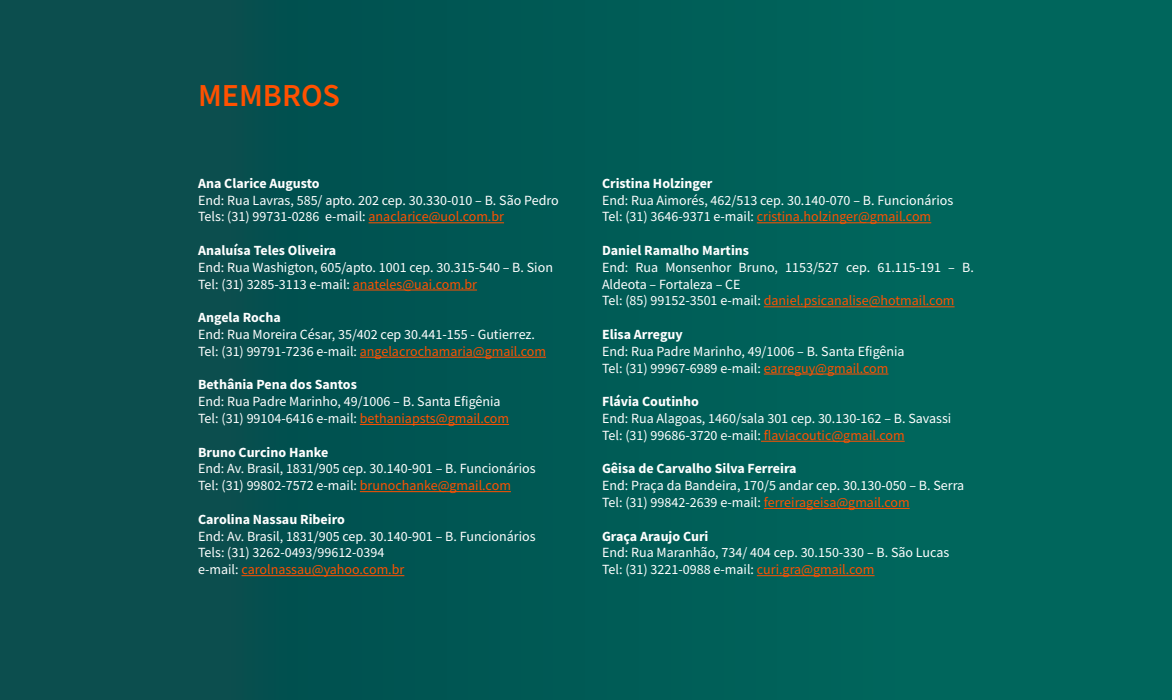
<style>
.page{position:relative;width:1172px;height:700px;background:#fff}
.page>*{position:absolute;margin:0;border:0;box-sizing:border-box;transform-origin:0 0}
.t1{font:600 32px "Source Sans Pro";color:#ff5100}
.t2{font:14px/16.8px "Source Sans Pro";color:#fff}
.t3{font:700 14px "Source Sans Pro";color:#fff}
.s1{color:#ff5100}
</style>
<div class="page">
<div style="left:0;top:0;width:1172px;height:700px;background:linear-gradient(to right,#094a4c,#006a5f)"></div>
<hr style="left:368px;top:222px;width:136px;height:1px;background:#ff5100">
<hr style="left:353px;top:290px;width:124px;height:1px;background:#ff5100">
<hr style="left:360px;top:357px;width:186px;height:1px;background:#ff5100">
<hr style="left:360px;top:424px;width:149px;height:1px;background:#ff5100">
<hr style="left:360px;top:491px;width:151px;height:1px;background:#ff5100">
<hr style="left:241px;top:575px;width:163px;height:1px;background:#ff5100">
<hr style="left:757px;top:222px;width:174px;height:1px;background:#ff5100">
<hr style="left:764px;top:306px;width:190px;height:1px;background:#ff5100">
<hr style="left:764px;top:374px;width:124px;height:1px;background:#ff5100">
<hr style="left:761px;top:441px;width:143px;height:1px;background:#ff5100">
<hr style="left:764px;top:508px;width:145px;height:1px;background:#ff5100">
<hr style="left:757px;top:575px;width:117px;height:1px;background:#ff5100">
<h1 class="t1" style="left:198px;top:74px;width:143px">MEMBROS</h1>
<p class="t3" style="left:198px;top:174px;width:123px">Ana Clarice Augusto</p>
<p class="t2" style="left:198px;top:191px;width:362px">End: Rua Lavras, 585/ apto. 202 cep. 30.330-010 – B. São Pedro<br>Tels: (31) 99731-0286 e-mail: <span class="s1">anaclarice@uol.com.br</span></p>
<p class="t3" style="left:198px;top:241px;width:140px">Analuísa Teles Oliveira</p>
<p class="t2" style="left:198px;top:259px;width:356px">End: Rua Washigton, 605/apto. 1001 cep. 30.315-540 – B. Sion<br>Tel: (31) 3285-3113 e-mail: <span class="s1">anateles@uai.com.br</span></p>
<p class="t3" style="left:198px;top:308px;width:84px">Angela Rocha</p>
<p class="t2" style="left:198px;top:326px;width:349px">End: Rua Moreira César, 35/402 cep 30.441-155 - Gutierrez.<br>Tel: (31) 99791-7236 e-mail: <span class="s1">angelacrochamaria@gmail.com</span></p>
<p class="t3" style="left:198px;top:375px;width:160px">Bethânia Pena dos Santos</p>
<p class="t2" style="left:198px;top:393px;width:312px">End: Rua Padre Marinho, 49/1006 – B. Santa Efigênia<br>Tel: (31) 99104-6416 e-mail: <span class="s1">bethaniapsts@gmail.com</span></p>
<p class="t3" style="left:198px;top:442px;width:132px">Bruno Curcino Hanke</p>
<p class="t2" style="left:198px;top:460px;width:339px">End: Av. Brasil, 1831/905 cep. 30.140-901 – B. Funcionários<br>Tel: (31) 99802-7572 e-mail: <span class="s1">brunochanke@gmail.com</span></p>
<p class="t3" style="left:198px;top:510px;width:148px">Carolina Nassau Ribeiro</p>
<p class="t2" style="left:198px;top:527px;width:339px">End: Av. Brasil, 1831/905 cep. 30.140-901 – B. Funcionários<br>Tels: (31) 3262-0493/99612-0394<br>e-mail: <span class="s1">carolnassau@yahoo.com.br</span></p>
<p class="t3" style="left:602px;top:174px;width:112px">Cristina Holzinger</p>
<p class="t2" style="left:602px;top:191px;width:353px">End: Rua Aimorés, 462/513 cep. 30.140-070 – B. Funcionários<br>Tel: (31) 3646-9371 e-mail: <span class="s1">cristina.holzinger@gmail.com</span></p>
<p class="t3" style="left:602px;top:241px;width:149px">Daniel Ramalho Martins</p>
<p class="t2" style="left:602px;top:259px;width:373px">End: Rua Monsenhor Bruno, 1153/527 cep. 61.115-191 – B.<br>Aldeota – Fortaleza – CE<br>Tel: (85) 99152-3501 e-mail: <span class="s1">daniel.psicanalise@hotmail.com</span></p>
<p class="t3" style="left:602px;top:325px;width:82px">Elisa Arreguy</p>
<p class="t2" style="left:602px;top:343px;width:304px">End: Rua Padre Marinho, 49/1006 – B. Santa Efigênia<br>Tel: (31) 99967-6989 e-mail: <span class="s1">earreguy@gmail.com</span></p>
<p class="t3" style="left:602px;top:392px;width:98px">Flávia Coutinho</p>
<p class="t2" style="left:602px;top:410px;width:351px">End: Rua Alagoas, 1460/sala 301 cep. 30.130-162 – B. Savassi<br>Tel: (31) 99686-3720 e-mail: <span class="s1">flaviacoutic@gmail.com</span></p>
<p class="t3" style="left:602px;top:459px;width:196px">Gêisa de Carvalho Silva Ferreira</p>
<p class="t2" style="left:602px;top:477px;width:364px">End: Praça da Bandeira, 170/5 andar cep. 30.130-050 – B. Serra<br>Tel: (31) 99842-2639 e-mail: <span class="s1">ferreirageisa@gmail.com</span></p>
<p class="t3" style="left:602px;top:526px;width:108px">Graça Araujo Curi</p>
<p class="t2" style="left:602px;top:544px;width:349px">End: Rua Maranhão, 734/ 404 cep. 30.150-330 – B. São Lucas<br>Tel: (31) 3221-0988 e-mail: <span class="s1">curi.gra@gmail.com</span></p>
</div>
